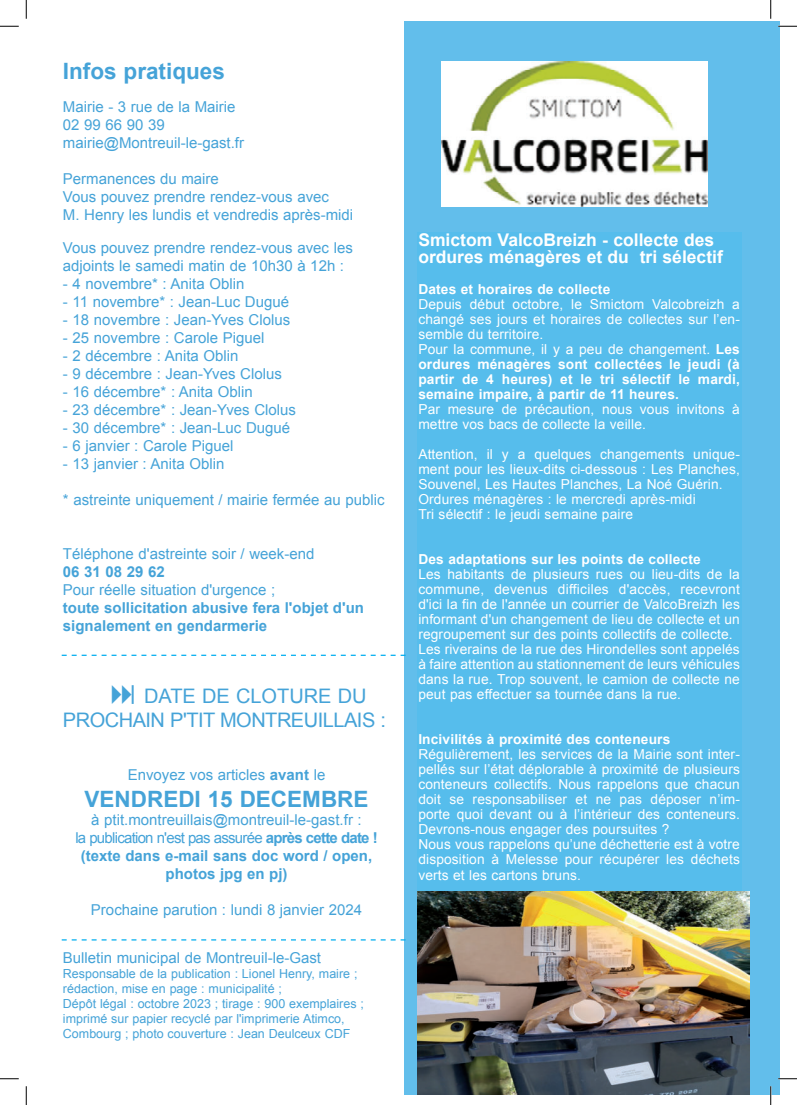
<style>
.page{position:relative;width:797px;height:1105px;background:#fff}
.page>*{position:absolute;margin:0;border:0;box-sizing:border-box;transform-origin:0 0}
.t1{font:700 22.5px "Arial";color:#45a3d8}
.t2{font:20px/24px "Arial";letter-spacing:-.025em;color:#45a3d8}
.t3{font:700 17.5px/17.5px "Arial";color:#fff}
.t4{font:15px/18px "Arial";color:#45a3d8}
.t5{font:700 15px/18px "Arial";color:#45a3d8}
.t6{font:13.75px/15px "Arial";letter-spacing:.01em;color:#fff}
.t7{font:700 13.75px "Arial";letter-spacing:.01em;color:#fff}
.t8{font:12.5px/15px "Arial";color:#45a3d8}
.s1{font-weight:700}
</style>
<div class="page">
<div style="left:404px;top:21px;width:376px;height:1073px;background:#62beeb"></div>
<svg style="left:62px;top:939px;width:343px;height:1px"></svg>
<div style="left:417px;top:232px;width:324px;height:811px;background:#56bdec"></div>
<svg style="left:62px;top:655px;width:343px;height:1px"></svg>
<img style="left:417px;top:891px;width:332px;height:203px">
<img style="left:441px;top:62px;width:266px;height:145px">
<svg style="left:0;top:25px;width:19px;height:2px"></svg>
<svg style="left:778px;top:25px;width:19px;height:2px"></svg>
<svg style="left:0;top:1078px;width:19px;height:1px"></svg>
<svg style="left:778px;top:1078px;width:19px;height:1px"></svg>
<svg style="left:25px;top:0;width:2px;height:19px"></svg>
<svg style="left:25px;top:1086px;width:2px;height:19px"></svg>
<svg style="left:770px;top:0;width:1px;height:19px"></svg>
<svg style="left:770px;top:1086px;width:1px;height:19px"></svg>
<h1 class="t1" style="left:63px;top:63px;width:163px">Infos pratiques</h1>
<p class="t4" style="left:63px;top:99px;width:183px">Mairie - 3 rue de la Mairie<br>02 99 66 90 39 mairie@Montreuil-le-gast.fr</p>
<p class="t4" style="left:63px;top:171px;width:292px">Permanences du maire<br>Vous pouvez prendre rendez-vous avec<br>M. Henry les lundis et vendredis après-midi</p>
<p class="t4" style="left:63px;top:240px;width:291px">Vous pouvez prendre rendez-vous avec les adjoints le samedi matin de 10h30 à 12h :</p>
<p class="t4" style="left:63px;top:276px;width:183px">- 4 novembre* : Anita Oblin</p>
<p class="t4" style="left:63px;top:294px;width:228px">- 11 novembre* : Jean-Luc Dugué</p>
<p class="t4" style="left:63px;top:312px;width:229px">- 18 novembre : Jean-Yves Clolus</p>
<p class="t4" style="left:63px;top:330px;width:203px">- 25 novembre : Carole Piguel</p>
<p class="t4" style="left:63px;top:348px;width:177px">- 2 décembre : Anita Oblin</p>
<p class="t4" style="left:63px;top:366px;width:220px">- 9 décembre : Jean-Yves Clolus</p>
<p class="t4" style="left:63px;top:384px;width:191px">- 16 décembre* : Anita Oblin</p>
<p class="t4" style="left:63px;top:402px;width:235px">- 23 décembre* : Jean-Yves Clolus</p>
<p class="t4" style="left:63px;top:420px;width:229px">- 30 décembre* : Jean-Luc Dugué</p>
<p class="t4" style="left:63px;top:438px;width:172px">- 6 janvier : Carole Piguel</p>
<p class="t4" style="left:63px;top:456px;width:163px">- 13 janvier : Anita Oblin</p>
<p class="t4" style="left:63px;top:492px;width:323px">* astreinte uniquement / mairie fermée au public</p>
<p class="t4" style="left:63px;top:546px;width:253px">Téléphone d'astreinte soir / week-end</p>
<p class="t5" style="left:63px;top:564px;width:103px">06 31 08 29 62</p>
<p class="t4" style="left:63px;top:582px;width:214px">Pour réelle situation d'urgence ;</p>
<p class="t5" style="left:63px;top:600px;width:302px">toute sollicitation abusive fera l'objet d'un signalement en gendarmerie</p>
<h2 class="t2" style="left:63px;top:686px;width:324px;text-indent:81px">DATE DE CLOTURE DU<br>PROCHAIN P'TIT MONTREUILLAIS :</h2>
<p class="t4" style="left:128px;top:767px;width:199px">Envoyez vos articles <span class="s1">avant</span> le</p>
<h1 class="t1" style="left:85px;top:791px;width:285px">VENDREDI 15 DECEMBRE</h1>
<p class="t4" style="left:75px;top:812px;width:304px;text-align:center">à ptit.montreuillais@montreuil-le-gast.fr :<br>la publication n'est pas assurée <span class="s1">après cette date ! (texte dans e-mail sans doc word / open, photos jpg en pj)</span></p>
<p class="t4" style="left:91px;top:902px;width:272px">Prochaine parution : lundi 8 janvier 2024</p>
<p class="t4" style="left:63px;top:950px;width:260px">Bulletin municipal de Montreuil-le-Gast</p>
<p class="t8" style="left:63px;top:968px;width:302px">Responsable de la publication : Lionel Henry, maire ; rédaction, mise en page : municipalité ;<br>Dépôt légal : octobre 2023 ; tirage : 900 exemplaires ; imprimé sur papier recyclé par l'imprimerie Atimco, Combourg ; photo couverture : Jean Deulceux CDF</p>
<p class="t3" style="left:418px;top:232px;width:306px">Smictom ValcoBreizh - collecte des ordures ménagères et du tri sélectif</p>
<p class="t7" style="left:418px;top:284px;width:193px">Dates et horaires de collecte</p>
<p class="t6" style="left:418px;top:298px;width:323px">Depuis début octobre, le Smictom Valcobreizh a changé ses jours et horaires de collectes sur l’en&shy;semble du territoire.<br>Pour la commune, il y a peu de changement. <span class="s1">Les ordures ménagères sont collectées le jeudi (à partir de 4 heures) et le tri sélectif le mardi, semaine impaire, à partir de 11 heures.</span></p>
<p class="t6" style="left:418px;top:403px;width:323px">Par mesure de précaution, nous vous invitons à mettre vos bacs de collecte la veille.</p>
<p class="t6" style="left:418px;top:448px;width:323px">Attention, il y a quelques changements unique&shy;ment pour les lieux-dits ci-dessous : Les Planches, Souvenel, Les Hautes Planches, La Noé Guérin.<br>Ordures ménagères : le mercredi après-midi<br>Tri sélectif : le jeudi semaine paire</p>
<p class="t7" style="left:418px;top:554px;width:284px">Des adaptations sur les points de collecte</p>
<p class="t6" style="left:418px;top:568px;width:323px">Les habitants de plusieurs rues ou lieu-dits de la commune, devenus difficiles d'accès, recevront d'ici la fin de l'année un courrier de ValcoBreizh les informant d'un changement de lieu de collecte et un regroupement sur des points collectifs de collecte.<br>Les riverains de la rue des Hirondelles sont appelés à faire attention au stationnement de leurs véhicules dans la rue. Trop souvent, le camion de collecte ne peut pas effectuer sa tournée dans la rue.</p>
<p class="t7" style="left:418px;top:734px;width:253px">Incivilités à proximité des conteneurs</p>
<p class="t6" style="left:418px;top:748px;width:323px">Régulièrement, les services de la Mairie sont inter&shy;pellés sur l’état déplorable à proximité de plusieurs conteneurs collectifs. Nous rappelons que chacun doit se responsabiliser et ne pas déposer n’im&shy;porte quoi devant ou à l’intérieur des conteneurs.<br>Devrons-nous engager des poursuites ?<br>Nous vous rappelons qu’une déchetterie est à votre disposition à Melesse pour récupérer les déchets verts et les cartons bruns.</p>
</div>
